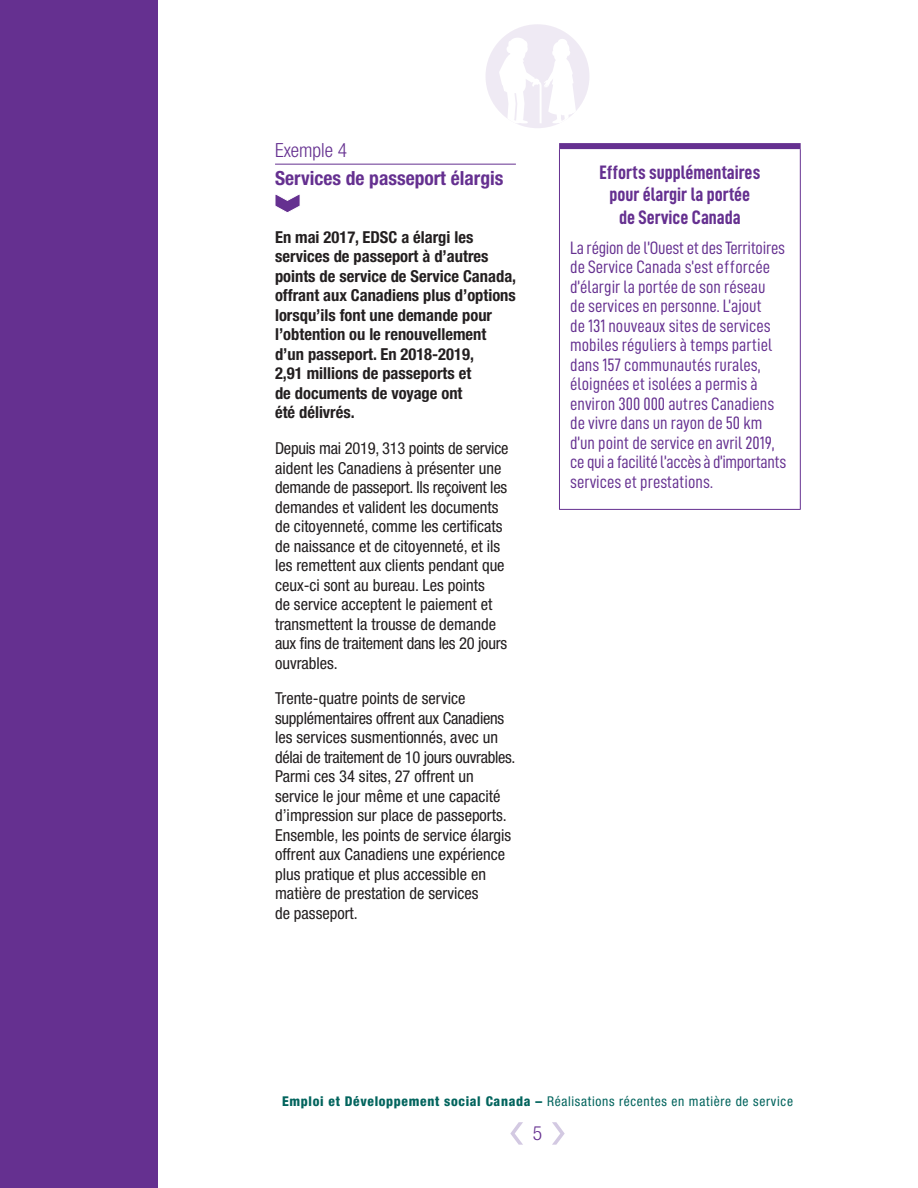
<style>
.page{position:relative;width:918px;height:1188px;background:#fff}
.page>*{position:absolute;margin:0;border:0;box-sizing:border-box;transform-origin:0 0}
.Box_title{font:19.5px/22.5px "D DIN Condensed Bold";color:#653090;text-align:center}
.Example_title{font:700 condensed 19.5px "Helvetica Neue LT Std";color:#653090}
.Example_number{font:300 condensed 19.5px "Helvetica Neue LT Std";color:#653090}
.Box_body_text{font:18px/19.5px "D DIN Condensed";color:#653090}
.Body_text{font:condensed 16.5px/19.5px "Helvetica Neue LT Std";color:#231f20}
.Example_H2{font:700 condensed 16.5px/19.5px "Helvetica Neue LT Std";color:#231f20}
.t1{font:condensed 13.5px "Helvetica Neue LT Std";letter-spacing:.05em;color:#02645d}
.s1{font-weight:800}
</style>
<div class="page">
<div style="left:0;top:0;width:157px;height:1188px;background:#653090"></div>
<svg style="left:510px;top:1122px;width:13px;height:23px"></svg>
<svg style="left:552px;top:1122px;width:13px;height:23px"></svg>
<hr style="left:275px;top:164px;width:241px;height:1px;background:#653090">
<svg style="left:275px;top:194px;width:25px;height:18px"></svg>
<hr style="left:559px;top:149px;width:1px;height:360px;background:#653090">
<hr style="left:800px;top:149px;width:1px;height:360px;background:#653090">
<hr style="left:559px;top:509px;width:242px;height:1px;background:#653090">
<div style="left:559px;top:143px;width:242px;height:6px;background:#653090"></div>
<div style="left:485px;top:24px;width:105px;height:104px;background:#efeaf4;border-radius:50%"></div>
<svg style="left:499px;top:38px;width:77px;height:85px"></svg>
<p class="Example_number" style="left:275px;top:139px;width:74px">Exemple 4</p>
<p class="Example_title" style="left:275px;top:166px;width:230px">Services de passeport élargis</p>
<p class="Example_H2" style="left:275px;top:227px;width:243px">En mai 2017, EDSC a élargi les services de passeport à d’autres points de service de Service Canada, offrant aux Canadiens plus d’options lorsqu’ils font une demande pour l’obtention ou le renouvellement d’un passeport. En 2018-2019,<br>2,91 millions de passeports et<br>de documents de voyage ont<br>été délivrés.</p>
<p class="Body_text" style="left:275px;top:438px;width:235px">Depuis mai 2019, 313 points de service aident les Canadiens à présenter une demande de passeport. Ils reçoivent les demandes et valident les documents de citoyenneté, comme les certificats de naissance et de citoyenneté, et ils les remettent aux clients pendant que ceux-ci sont au bureau. Les points<br>de service acceptent le paiement et transmettent la trousse de demande aux fins de traitement dans les 20 jours ouvrables.</p>
<p class="Body_text" style="left:275px;top:689px;width:242px">Trente-quatre points de service supplémentaires offrent aux Canadiens les services susmentionnés, avec un délai de traitement de 10 jours ouvrables.<br>Parmi ces 34 sites, 27 offrent un service le jour même et une capacité d’impression sur place de passeports.<br>Ensemble, les points de service élargis offrent aux Canadiens une expérience plus pratique et plus accessible en matière de prestation de services<br>de passeport.</p>
<p class="Box_title" style="left:599px;top:160px;width:162px">Efforts supplémentaires pour élargir la portée de Service Canada</p>
<p class="Box_body_text" style="left:570px;top:238px;width:218px">La région de l’Ouest et des Territoires de Service Canada s’est efforcée d’élargir la portée de son réseau<br>de services en personne. L’ajout<br>de 131 nouveaux sites de services mobiles réguliers à temps partiel dans 157 communautés rurales, éloignées et isolées a permis à environ 300 000 autres Canadiens de vivre dans un rayon de 50 km d’un point de service en avril 2019, ce qui a facilité l’accès à d’importants services et prestations.</p>
<p class="t1" style="left:282px;top:1093px;width:512px"><span class="s1">Emploi et Développement social Canada –</span> Réalisations récentes en matière de service</p>
<p class="Example_number" style="left:533px;top:1122px;width:11px">5</p>
</div>
